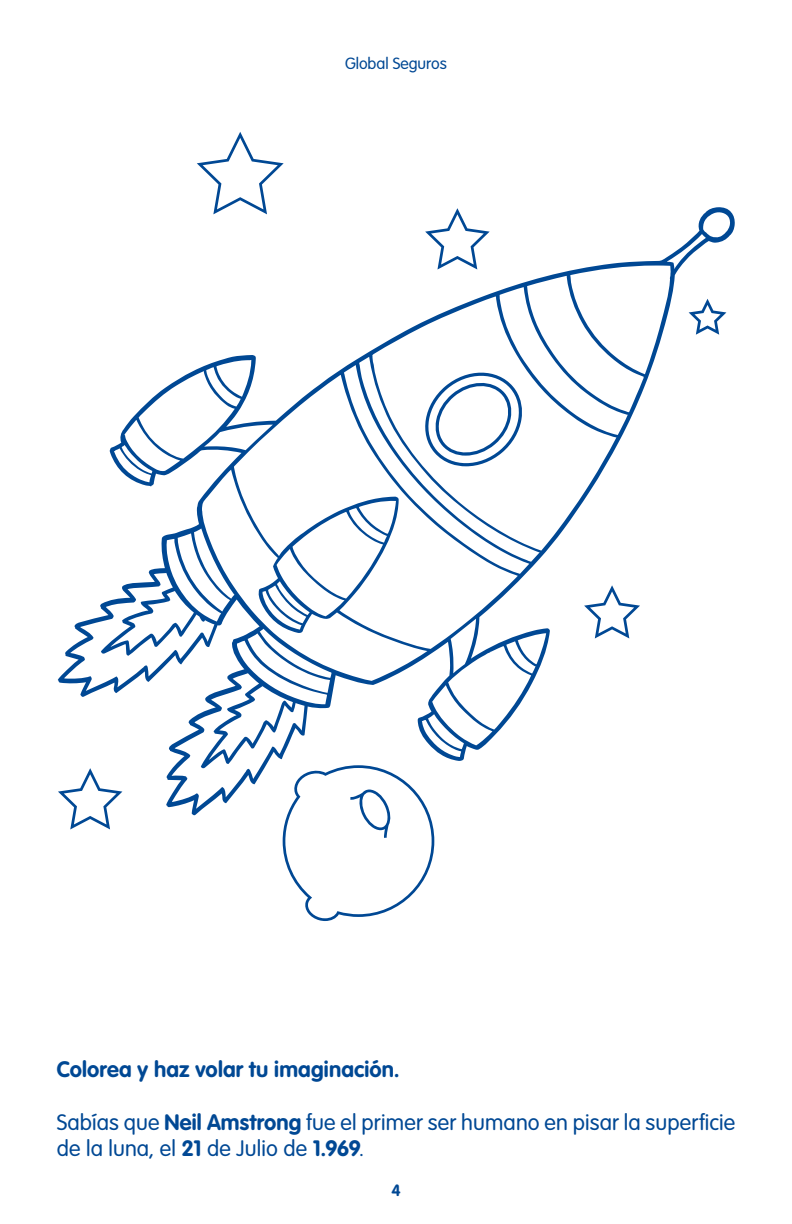
<style>
.page{position:relative;width:792px;height:1224px;background:#fff}
.page>*{position:absolute;margin:0;border:0;box-sizing:border-box;transform-origin:0 0}
.t1{font:300 22px/26.4px "VAG Rounded Std";letter-spacing:.01em;color:#004894}
.t2{font:700 22px "VAG Rounded Std";letter-spacing:.005em;color:#004894}
.t3{font:300 16px "VAG Rounded Std";color:#004894}
.t4{font:700 16px "VAG Rounded Std";color:#004894}
.s1{font-weight:700}
</style>
<div class="page">
<svg style="left:58px;top:207px;width:677px;height:608px"></svg>
<svg style="left:424px;top:368px;width:99px;height:99px"></svg>
<svg style="left:283px;top:765px;width:151px;height:156px"></svg>
<svg style="left:197px;top:132px;width:87px;height:82px"></svg>
<svg style="left:584px;top:585px;width:56px;height:54px"></svg>
<svg style="left:58px;top:768px;width:64px;height:61px"></svg>
<svg style="left:425px;top:208px;width:65px;height:62px"></svg>
<svg style="left:689px;top:299px;width:37px;height:36px"></svg>
<p class="t3" style="left:345px;top:54px;width:103px">Global Seguros</p>
<p class="t2" style="left:57px;top:1056px;width:345px">Colorea y haz volar tu imaginación.</p>
<p class="t1" style="left:57px;top:1110px;width:680px">Sabías que <span class="s1">Neil Amstrong</span> fue el primer ser humano en pisar la superficie de la luna, el <span class="s1">21</span> de Julio de <span class="s1">1.969</span>.</p>
<p class="t4" style="left:391px;top:1181px;width:11px">4</p>
</div>
